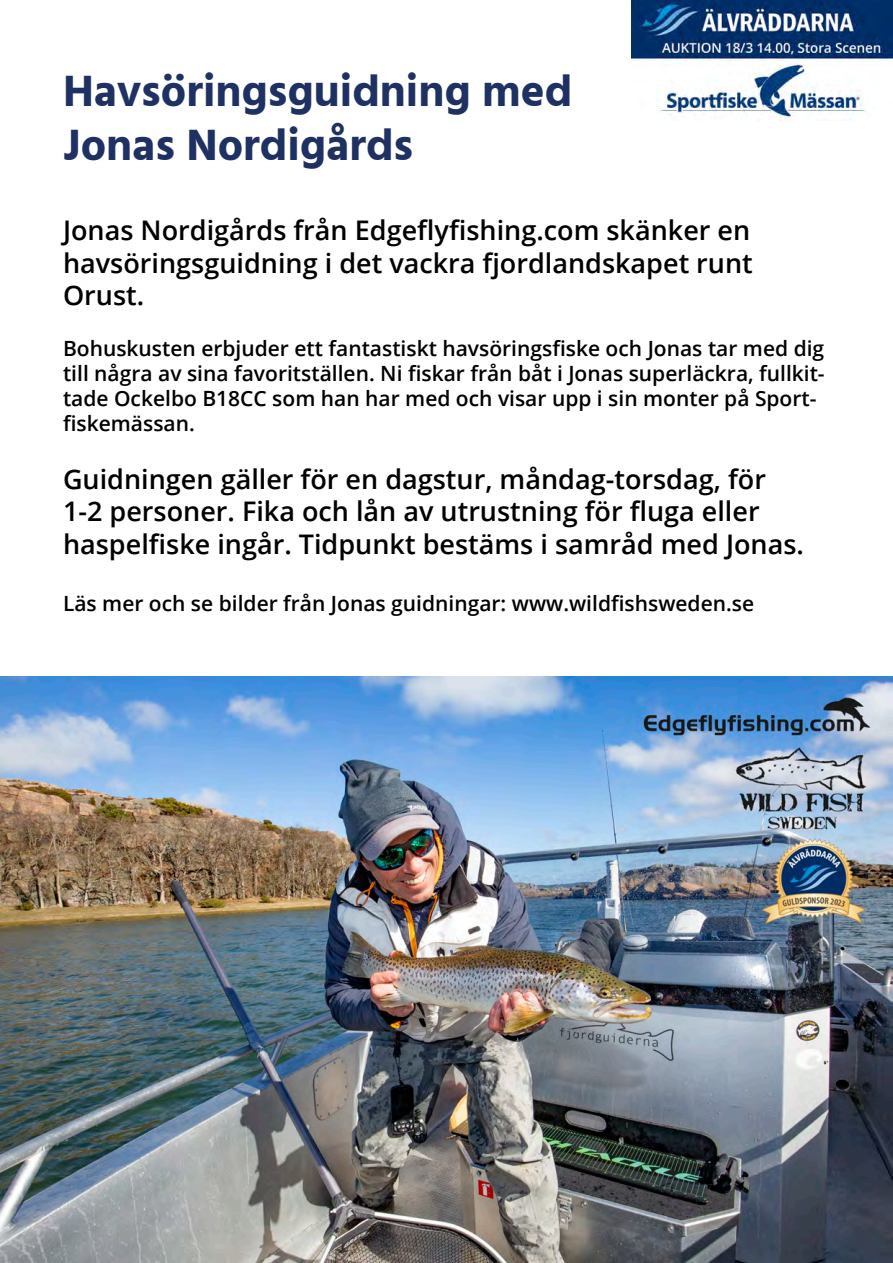
<style>
.page{position:relative;width:893px;height:1263px;background:#fff}
.page>*{position:absolute;margin:0;border:0;box-sizing:border-box;transform-origin:0 0}
.t1{font:700 45px/54px "Hind Madurai";color:#1f3163}
.t2{font:600 27px/32.4px "Open Sans";color:#000;text-align:justify}
.t3{font:600 21px/25.2px "Open Sans";color:#000}
</style>
<div class="page">
<img style="left:631px;top:0;width:261px;height:120px">
<img style="left:0;top:676px;width:893px;height:587px">
<p class="t1" style="left:63px;top:66px;width:511px">Havsöringsguidning med<br>Jonas Nordigårds</p>
<p class="t2" style="left:63px;top:214px;width:691px">Jonas Nordigårds från Edgeflyfishing.com skänker en havsöringsguidning i det vackra fjordlandskapet runt Orust.</p>
<p class="t3" style="left:63px;top:335px;width:763px">Bohuskusten erbjuder ett fantastiskt havsöringsfiske och Jonas tar med dig till några av sina favoritställen. Ni fiskar från båt i Jonas superläckra, fullkit&shy;tade Ockelbo B18CC som han har med och visar upp i sin monter på Sport&shy;fiskemässan.</p>
<p class="t2" style="left:63px;top:462px;width:742px;text-align:left">Guidningen gäller för en dagstur, måndag-torsdag, för<br>1-2 personer. Fika och lån av utrustning för fluga eller haspelfiske ingår. Tidpunkt bestäms i samråd med Jonas.</p>
<p class="t3" style="left:63px;top:591px;width:693px">Läs mer och se bilder från Jonas guidningar: www.wildfishsweden.se</p>
</div>
